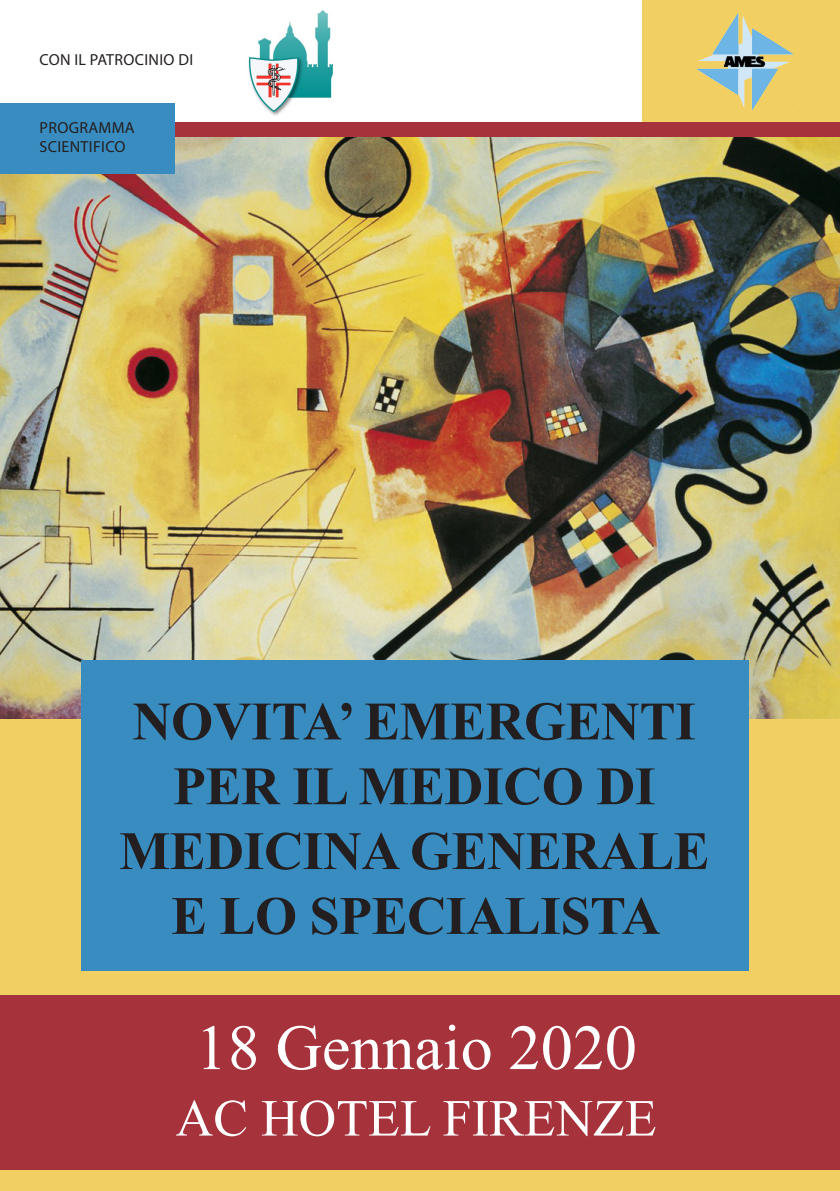
<style>
.page{position:relative;width:840px;height:1191px;background:#fff}
.page>*{position:absolute;margin:0;border:0;box-sizing:border-box;transform-origin:0 0}
.t1{font:64px "Times New Roman";color:#fff}
.t2{font:700 54px/64.8px "Times New Roman";letter-spacing:-.01em;color:#231f20;text-align:center}
.t3{font:52px "Times New Roman";color:#fff}
.t4{font:16px "Myriad Pro";letter-spacing:.02em;color:#231f20}
</style>
<div class="page">
<div style="left:0;top:0;width:839px;height:158px;background:#a6323b"></div>
<img style="left:0;top:137px;width:839px;height:583px">
<div style="left:0;top:720px;width:839px;height:471px;background:#f1cf63"></div>
<div style="left:82px;top:660px;width:666px;height:310px;background:#398cc0"></div>
<div style="left:0;top:995px;width:839px;height:175px;background:#a6323b"></div>
<div style="left:0;top:0;width:839px;height:122px;background:#fff"></div>
<div style="left:0;top:103px;width:175px;height:71px;background:#398cc0"></div>
<img style="left:248px;top:10px;width:86px;height:106px">
<div style="left:642px;top:0;width:197px;height:122px;background:#f1cf63"></div>
<svg style="left:696px;top:13px;width:97px;height:97px"></svg>
<p class="t4" style="left:40px;top:51px;width:155px">CON IL PATROCINIO DI</p>
<p class="t4" style="left:40px;top:119px;width:96px">PROGRAMMA</p>
<p class="t4" style="left:40px;top:138px;width:87px">SCIENTIFICO</p>
<p class="t2" style="left:132px;top:687px;width:564px">NOVITA’ EMERGENTI<br>PER IL MEDICO DI</p>
<p class="t2" style="left:119px;top:817px;width:591px">MEDICINA GENERALE<br>E LO SPECIALISTA</p>
<p class="t1" style="left:195px;top:1004px;width:442px">18 Gennaio 2020</p>
<p class="t3" style="left:176px;top:1083px;width:482px">AC HOTEL FIRENZE</p>
</div>
